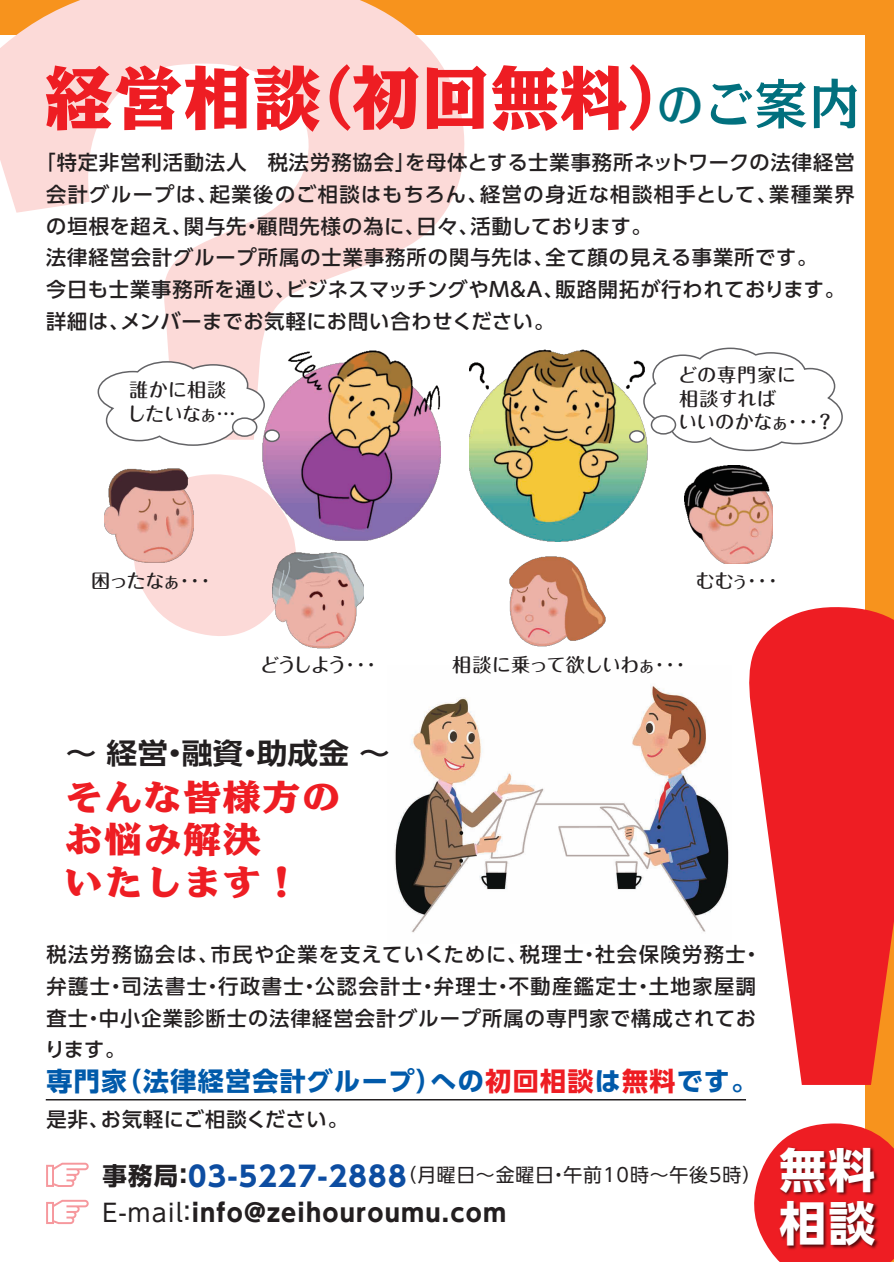
<style>
.page{position:relative;width:894px;height:1262px;background:#fff}
.page>*{position:absolute;margin:0;border:0;box-sizing:border-box;transform-origin:0 0}
.t1{font:71.1px "PS NOW MU 90 pv RKSJ H";color:#ee1d23}
.t2{font:700 46.8px/53.1px "UD Shin Go Pro";color:#fff}
.t3{font:36.15px/42.5px "PS NOW MU 90 pv RKSJ H";letter-spacing:.02em;color:#ee1d23;scale:1.07 1}
.t4{font:700 28.65px "UD Shin Go Pro De";color:#231f20;scale:1.07 1}
.t5{font:700 26.1px "UD Shin Go Pro";letter-spacing:.05em;color:#015aaa}
.t6{font:700 24.45px "UD Shin Go Pro";letter-spacing:.05em;color:#231f20}
.t7{font:500 20.25px/32px "UD Shin Go Pro";letter-spacing:.05em;color:#231f20}
.t8{font:500 20.25px "UD Shin Go Pro";letter-spacing:.025em;color:#231f20}
.t9{font:500 19.2px/23.4px "Maru Fo Pro";letter-spacing:-.02em;color:#231f20}
.t10{font:500 19.2px/23.4px "Maru Fo Pro";letter-spacing:.01em;color:#231f20}
.t11{font:500 19.2px "Maru Fo Pro";letter-spacing:-.045em;color:#231f20}
.t12{font:18.9px "UD Shin Go Pro";letter-spacing:.05em;color:#231f20}
.s1{font-family:"PS NOW MB 90 pv RKSJ H"}
.s2{font-family:"PS NOW MB 90 pv RKSJ H";font-size:49.05px;color:#01707e}
.s3{font-family:"PS NOW MB 90 pv RKSJ H";font-size:54.9px;color:#01707e}
.s4{color:#ee1d23}
.s5{font-weight:700;font-size:24.45px}
.s6{font-weight:700;font-size:27.75px;color:#0d4da1}
.s7{font-weight:400}
</style>
<div class="page">
<div style="left:0;top:0;width:893px;height:35px;background:#f7931d"></div>
<div style="left:865px;top:18px;width:28px;height:1243px;background:#f7931d"></div>
<svg style="left:0;top:0;width:465px;height:636px"></svg>
<svg style="left:749px;top:607px;width:144px;height:654px;fill:#ee1d23"></svg>
<img style="left:394px;top:685px;width:335px;height:248px">
<img style="left:684px;top:465px;width:88px;height:98px">
<img style="left:105px;top:468px;width:89px;height:97px">
<img style="left:509px;top:556px;width:97px;height:90px">
<img style="left:272px;top:552px;width:91px;height:96px">
<img style="left:469px;top:349px;width:178px;height:193px">
<img style="left:262px;top:351px;width:178px;height:190px">
<svg style="left:97px;top:360px;width:168px;height:86px"></svg>
<svg style="left:642px;top:347px;width:201px;height:105px"></svg>
<div style="left:232px;top:418px;width:24px;height:18px;background:#fff;border-radius:50%"></div>
<div style="left:232px;top:417px;width:25px;height:20px;border:2px solid #636366;border-radius:50%"></div>
<div style="left:651px;top:416px;width:24px;height:18px;background:#fff;border-radius:50%"></div>
<div style="left:650px;top:415px;width:26px;height:19px;border:2px solid #636366;border-radius:50%"></div>
<div style="left:265px;top:430px;width:14px;height:11px;background:#fff;border-radius:50%"></div>
<div style="left:264px;top:429px;width:16px;height:13px;border:2px solid #636366;border-radius:50%"></div>
<div style="left:629px;top:431px;width:14px;height:11px;background:#fff;border-radius:50%"></div>
<div style="left:628px;top:430px;width:16px;height:13px;border:2px solid #636366;border-radius:50%"></div>
<img style="left:777px;top:1144px;width:106px;height:117px">
<svg style="left:46px;top:1162px;width:43px;height:24px"></svg>
<svg style="left:46px;top:1199px;width:43px;height:24px"></svg>
<hr style="left:46px;top:1098px;width:699px;height:2px;background:#231f20">
<h1 class="t1" style="left:45px;top:62px;width:818px">経営相談<span class="s1">（</span>初回無料<span class="s1">）</span><span class="s2">の</span><span class="s3">ご案内</span></h1>
<p class="t7" style="left:46px;top:145px;width:809px;text-indent:-11px">「特定非営利活動法人 税法労務協会」を母体とする士業事務所ネットワークの法律経営会計グループは、起業後のご相談はもちろん、経営の身近な相談相手として、業種業界の垣根を超え、関与先・顧問先様の為に、日々、活動しております。<br>法律経営会計グループ所属の士業事務所の関与先は、全て顔の見える事業所です。<br>今日も士業事務所を通じ、ビジネスマッチングやＭ＆Ａ、販路開拓が行われております。詳細は、メンバーまでお気軽にお問い合わせください。</p>
<p class="t9" style="left:127px;top:376px;width:110px">誰かに相談したいなぁ…</p>
<p class="t10" style="left:677px;top:361px;width:158px">どの専門家に<br>相談すれば<br>いいのかなぁ･･･？</p>
<p class="t9" style="left:91px;top:566px;width:121px">困ったなぁ･･･</p>
<p class="t9" style="left:695px;top:566px;width:84px">むむぅ･･･</p>
<p class="t9" style="left:260px;top:651px;width:118px">どうしよう･･･</p>
<p class="t11" style="left:452px;top:649px;width:234px">相談に乗って欲しいわぁ･･･</p>
<h3 class="t4" style="left:66px;top:730px;width:304px">～ 経営・融資・助成金 ～</h3>
<h3 class="t3" style="left:64px;top:775px;width:259px">そんな皆様方のお悩み解決<br>いたします！</h3>
<p class="t7" style="left:45px;top:937px;width:718px">税法労務協会は、市民や企業を支えていくために、税理士・社会保険労務士・弁護士・司法書士・行政書士・公認会計士・弁理士・不動産鑑定士・土地家屋調査士・中小企業診断士の法律経営会計グループ所属の専門家で構成されております。</p>
<p class="t5" style="left:46px;top:1060px;width:712px">専門家（法律経営会計グループ）への<span class="s4">初回相談</span>は<span class="s4">無料</span>です。</p>
<p class="t8" style="left:46px;top:1102px;width:303px">是非、お気軽にご相談ください。</p>
<p class="t12" style="left:102px;top:1159px;width:660px"><span class="s5">事務局：</span><span class="s6">03-5227-2888</span>（月曜日～金曜日・午前10時～午後5時）</p>
<p class="t6" style="left:102px;top:1192px;width:405px"><span class="s7">E-mail：</span>info@zeihouroumu.com</p>
<h2 class="t2" style="left:779px;top:1142px;width:97px">無料相談</h2>
</div>
